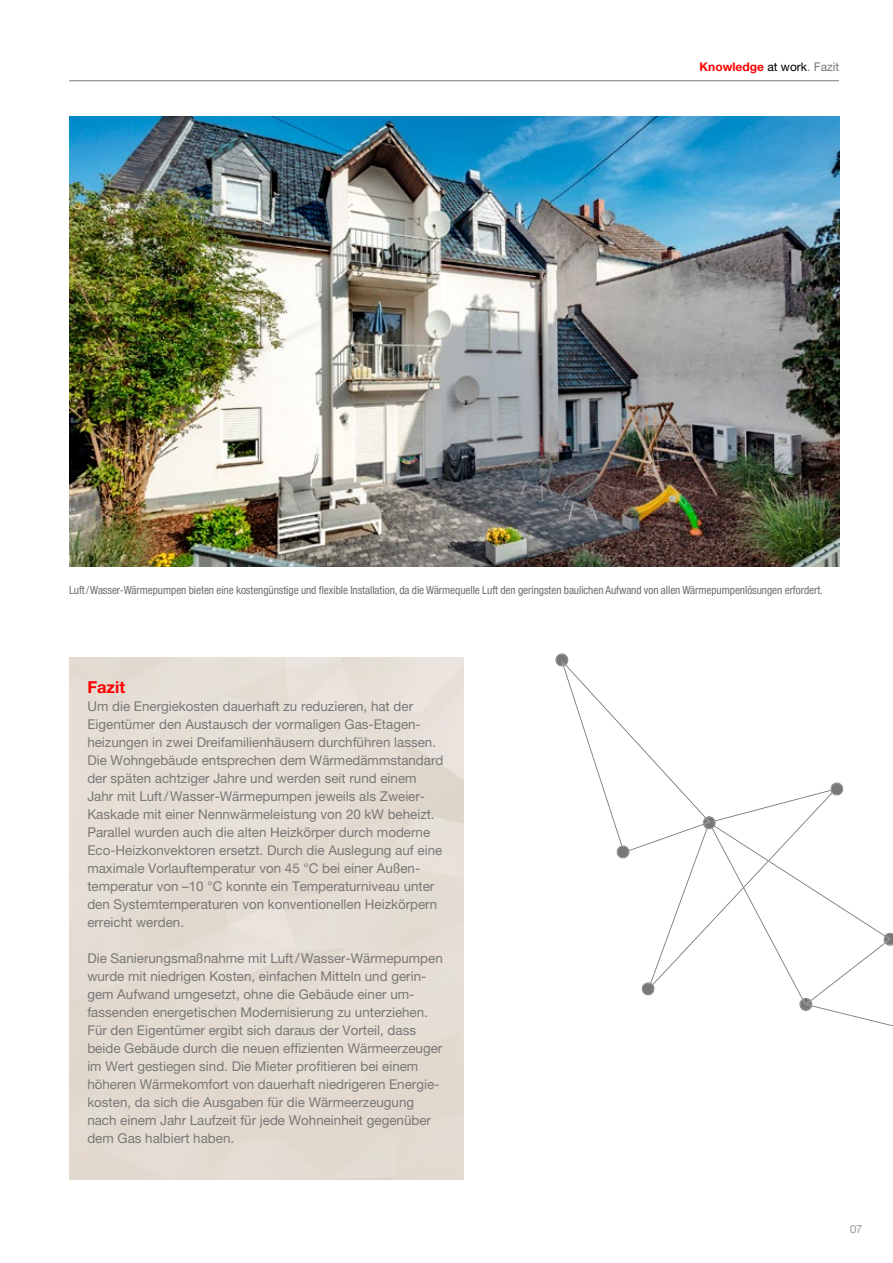
<style>
.page{position:relative;width:893px;height:1263px;background:#fff}
.page>*{position:absolute;margin:0;border:0;box-sizing:border-box;transform-origin:0 0}
.t1{font:700 16.5px "Helvetica Neue LT Pro";color:#f00}
.t2{font:13.5px/18px "Helvetica Neue LT Pro";color:#787878}
.t3{font:700 12px "Helvetica Neue LT Pro";color:#f00}
.t4{font:condensed 11.25px "Helvetica Neue LT Pro";letter-spacing:-.005em;color:#6f7070}
.t5{font:300 11.25px "Helvetica Neue LT Pro";color:#787878}
.s1{font-weight:400;color:#000}
.s2{font-weight:400;color:#787878}
</style>
<div class="page">
<svg style="left:555px;top:653px;width:338px;height:373px"></svg>
<img style="left:69px;top:117px;width:770px;height:450px">
<hr style="left:69px;top:81px;width:770px;height:1px;background:#787878">
<p class="t3" style="left:700px;top:60px;width:141px">Knowledge <span class="s1">at work</span><span class="s2">. Fazit</span></p>
<p class="t4" style="left:69px;top:584px;width:755px">Luft/Wasser-Wärmepumpen bieten eine kostengünstige und flexible Installation, da die Wärmequelle Luft den geringsten baulichen Aufwand von allen Wärmepumpenlösungen erfordert.</p>
<p class="t1" style="left:87px;top:677px;width:39px">Fazit</p>
<p class="t2" style="left:87px;top:697px;width:358px">Um die Energiekosten dauerhaft zu reduzieren, hat der Eigentümer den Austausch der vormaligen Gas-Etagen&shy;heizungen in zwei Dreifamilienhäusern durchführen lassen.<br>Die Wohngebäude entsprechen dem Wärmedämmstandard der späten achtziger Jahre und werden seit rund einem Jahr mit Luft/Wasser-Wärmepumpen jeweils als Zweier-Kaskade mit einer Nennwärmeleistung von 20 kW beheizt.<br>Parallel wurden auch die alten Heizkörper durch moderne Eco-Heizkonvektoren ersetzt. Durch die Auslegung auf eine maximale Vorlauftemperatur von 45 °C bei einer Außen&shy;temperatur von –10 °C konnte ein Temperaturniveau unter den Systemtemperaturen von konventionellen Heizkörpern erreicht werden.</p>
<p class="t2" style="left:87px;top:949px;width:357px">Die Sanierungsmaßnahme mit Luft/Wasser-Wärmepumpen wurde mit niedrigen Kosten, einfachen Mitteln und gerin&shy;gem Aufwand umgesetzt, ohne die Gebäude einer um&shy;fassenden energetischen Modernisierung zu unterziehen.<br>Für den Eigentümer ergibt sich daraus der Vorteil, dass beide Gebäude durch die neuen effizienten Wärmeerzeuger im Wert gestiegen sind. Die Mieter profitieren bei einem höheren Wärmekomfort von dauerhaft niedrigeren Energie&shy;kosten, da sich die Ausgaben für die Wärmeerzeugung nach einem Jahr Laufzeit für jede Wohneinheit gegenüber dem Gas halbiert haben.</p>
<p class="t5" style="left:850px;top:1222px;width:14px">07</p>
</div>
